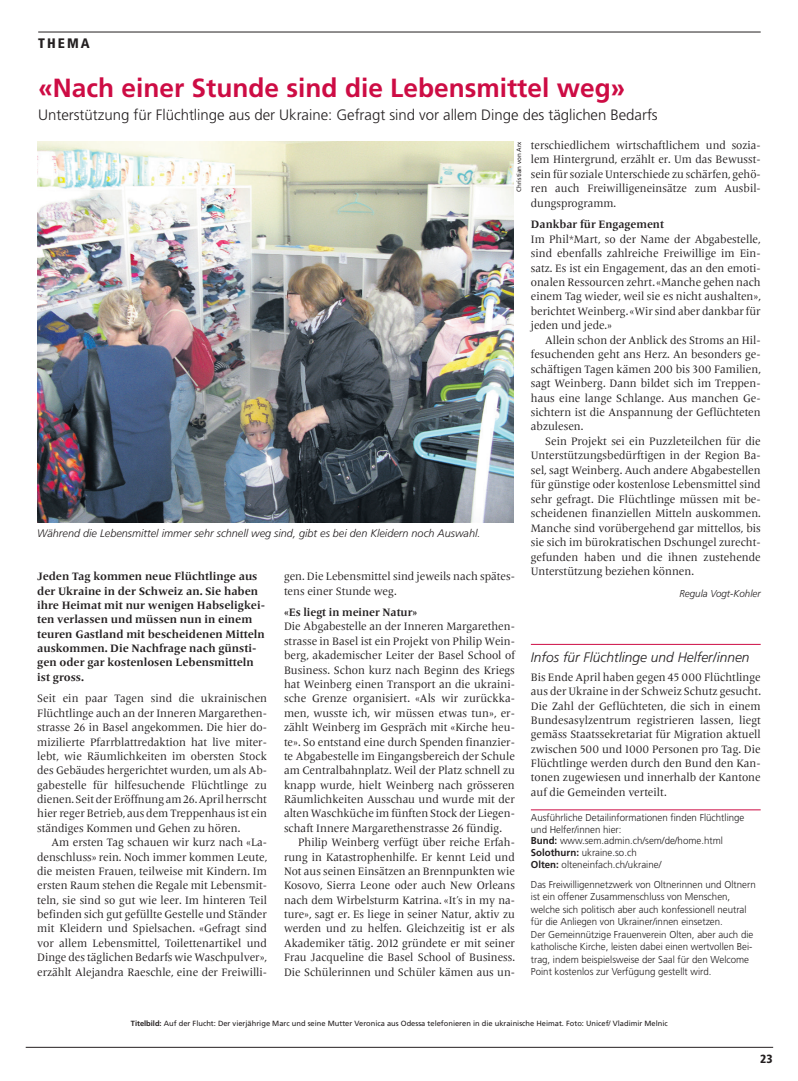
<style>
.page{position:relative;width:798px;height:1081px;background:#fff}
.page>*{position:absolute;margin:0;border:0;box-sizing:border-box;transform-origin:0 0}
.t1{font:700 26.25px "Frutiger";color:#cd0c44}
.t2{font:300 15px "Frutiger";letter-spacing:-.005em;color:#231f20}
.t3{font:italic 300 13.75px "Frutiger";color:#231f20}
.t4{font:900 condensed 13.75px "Frutiger";letter-spacing:.15em;color:#231f20}
.t5{font:900 condensed 11.88px "Frutiger";color:#231f20}
.t6{font:11.25px/14.4px "Frutiger Serif LT Pro";color:#231f20;text-align:justify}
.t7{font:11.25px/14.4px "Frutiger Serif LT Pro";color:#231f20;text-align:justify;scale:.96 1}
.t8{font:700 11.25px/14.4px "Frutiger Serif LT Pro";color:#231f20}
.t9{font:italic 300 10.88px "Frutiger";color:#231f20}
.t10{font:300 10px/12.5px "Frutiger";color:#231f20}
.t11{font:italic 300 10px "Frutiger";color:#231f20}
.t12{font:7.5px "Frutiger";color:#231f20}
.t13{font:6.25px "Frutiger";color:#231f20}
.s1{font-weight:700}
</style>
<div class="page">
<hr style="left:26px;top:1047px;width:746px;height:1px;background:#231f20">
<img style="left:37px;top:142px;width:476px;height:380px">
<hr style="left:38px;top:32px;width:722px;height:1px;background:#231f20">
<hr style="left:530px;top:644px;width:230px;height:1px;background:#cd0c44">
<hr style="left:530px;top:809px;width:230px;height:1px;background:#cd0c44">
<p class="t4" style="left:38px;top:35px;width:53px">THEMA</p>
<h1 class="t1" style="left:38px;top:72px;width:588px">«Nach einer Stunde sind die Lebensmittel weg»</h1>
<h2 class="t2" style="left:38px;top:106px;width:621px">Unterstützung für Flüchtlinge aus der Ukraine: Gefragt sind vor allem Dinge des täglichen Bedarfs</h2>
<p class="t13" style="left:515px;top:192px;width:52px;rotate:-90deg">Christian von Arx</p>
<p class="t7" style="left:530px;top:138px;width:241px">terschiedlichem wirtschaftlichem und sozia&shy;lem Hintergrund, erzählt er. Um das Bewusst&shy;sein für soziale Unterschiede zu schärfen, gehö&shy;ren auch Freiwilligeneinsätze zum Ausbil&shy;dungsprogramm.</p>
<p class="t8" style="left:530px;top:217px;width:135px">Dankbar für Engagement</p>
<p class="t6" style="left:530px;top:232px;width:231px">Im Phil*Mart, so der Name der Abgabestelle, sind ebenfalls zahlreiche Freiwillige im Ein&shy;satz. Es ist ein Engagement, das an den emoti&shy;onalen Ressourcen zehrt. «Manche gehen nach einem Tag wieder, weil sie es nicht aushalten», berichtet Weinberg. «Wir sind aber dankbar für jeden und jede.»</p>
<p class="t6" style="left:530px;top:333px;width:231px;text-indent:14px">Allein schon der Anblick des Stroms an Hil&shy;fesuchenden geht ans Herz. An besonders ge&shy;schäftigen Tagen kämen 200 bis 300 Familien, sagt Weinberg. Dann bildet sich im Treppen&shy;haus eine lange Schlange. Aus manchen Ge&shy;sichtern ist die Anspannung der Geflüchteten abzulesen.</p>
<p class="t6" style="left:530px;top:434px;width:231px;text-indent:14px">Sein Projekt sei ein Puzzleteilchen für die Unterstützungsbedürftigen in der Region Ba&shy;sel, sagt Weinberg. Auch andere Abgabestellen für günstige oder kostenlose Lebensmittel sind sehr gefragt. Die Flüchtlinge müssen mit be&shy;scheidenen finanziellen Mitteln auskommen.<br>Manche sind vorübergehend gar mittellos, bis sie sich im bürokratischen Dschungel zurecht&shy;gefunden haben und die ihnen zustehende Unterstützung beziehen können.</p>
<p class="t11" style="left:679px;top:587px;width:83px">Regula Vogt-Kohler</p>
<p class="t9" style="left:37px;top:527px;width:444px">Während die Lebensmittel immer sehr schnell weg sind, gibt es bei den Kleidern noch Auswahl.</p>
<p class="t8" style="left:37px;top:569px;width:229px">Jeden Tag kommen neue Flüchtlinge aus der Ukraine in der Schweiz an. Sie haben ihre Heimat mit nur wenigen Habseligkei&shy;ten verlassen und müssen nun in einem teuren Gastland mit bescheidenen Mitteln auskommen. Die Nachfrage nach günsti&shy;gen oder gar kostenlosen Lebensmitteln ist gross.</p>
<p class="t6" style="left:37px;top:691px;width:231px">Seit ein paar Tagen sind die ukrainischen Flüchtlinge auch an der Inneren Margarethen&shy;strasse 26 in Basel angekommen. Die hier do&shy;mizilierte Pfarrblattredaktion hat live miter&shy;lebt, wie Räumlichkeiten im obersten Stock des Gebäudes hergerichtet wurden, um als Ab&shy;gabestelle für hilfesuchende Flüchtlinge zu dienen. Seit der Eröffnung am 26. April herrscht hier reger Betrieb, aus dem Treppenhaus ist ein ständiges Kommen und Gehen zu hören.</p>
<p class="t6" style="left:37px;top:835px;width:231px;text-indent:14px">Am ersten Tag schauen wir kurz nach «La&shy;denschluss» rein. Noch immer kommen Leute, die meisten Frauen, teilweise mit Kindern. Im ersten Raum stehen die Regale mit Lebensmit&shy;teln, sie sind so gut wie leer. Im hinteren Teil befinden sich gut gefüllte Gestelle und Ständer mit Kleidern und Spielsachen. «Gefragt sind vor allem Lebensmittel, Toilettenartikel und Dinge des täglichen Bedarfs wie Waschpulver», erzählt Alejandra Raeschle, eine der Freiwilli-</p>
<p class="t6" style="left:284px;top:569px;width:232px">gen. Die Lebensmittel sind jeweils nach spätes&shy;tens einer Stunde weg.</p>
<p class="t8" style="left:284px;top:605px;width:135px">«Es liegt in meiner Natur»</p>
<p class="t6" style="left:284px;top:619px;width:232px">Die Abgabestelle an der Inneren Margarethen&shy;strasse in Basel ist ein Projekt von Philip Wein&shy;berg, akademischer Leiter der Basel School of Business. Schon kurz nach Beginn des Kriegs hat Weinberg einen Transport an die ukraini&shy;sche Grenze organisiert. «Als wir zurückka&shy;men, wusste ich, wir müssen etwas tun», er&shy;zählt Weinberg im Gespräch mit «Kirche heu&shy;te». So entstand eine durch Spenden finanzier&shy;te Abgabestelle im Eingangsbereich der Schule am Centralbahnplatz. Weil der Platz schnell zu knapp wurde, hielt Weinberg nach grösseren Räumlichkeiten Ausschau und wurde mit der alten Waschküche im fünften Stock der Liegen&shy;schaft Innere Margarethenstrasse 26 fündig.</p>
<p class="t7" style="left:284px;top:835px;width:242px;text-indent:14px">Philip Weinberg verfügt über reiche Erfah&shy;rung in Katastrophenhilfe. Er kennt Leid und Not aus seinen Einsätzen an Brennpunkten wie Kosovo, Sierra Leone oder auch New Orleans nach dem Wirbelsturm Katrina. «It’s in my na&shy;ture», sagt er. Es liege in seiner Natur, aktiv zu werden und zu helfen. Gleichzeitig ist er als Akademiker tätig. 2012 gründete er mit seiner Frau Jacqueline die Basel School of Business.<br>Die Schülerinnen und Schüler kämen aus un-</p>
<p class="t3" style="left:530px;top:650px;width:220px">Infos für Flüchtlinge und Helfer/innen</p>
<p class="t6" style="left:530px;top:670px;width:231px">Bis Ende April haben gegen 45 000 Flüchtlinge aus der Ukraine in der Schweiz Schutz gesucht.<br>Die Zahl der Geflüchteten, die sich in einem Bundesasylzentrum registrieren lassen, liegt gemäss Staatssekretariat für Migration aktuell zwischen 500 und 1000 Personen pro Tag. Die Flüchtlinge werden durch den Bund den Kan&shy;tonen zugewiesen und innerhalb der Kantone auf die Gemeinden verteilt.</p>
<p class="t10" style="left:530px;top:811px;width:215px;line-height:11.9px">Ausführliche Detailinformationen finden Flüchtlinge und Helfer/innen hier:<br><span class="s1">Bund:</span> www.sem.admin.ch/sem/de/home.html <span class="s1">Solothurn:</span> ukraine.so.ch<br><span class="s1">Olten:</span> olteneinfach.ch/ukraine/</p>
<p class="t10" style="left:530px;top:878px;width:226px">Das Freiwilligennetzwerk von Oltnerinnen und Oltnern ist ein offener Zusammenschluss von Menschen, welche sich politisch aber auch konfessionell neutral für die Anliegen von Ukrainer/innen einsetzen.<br>Der Gemeinnützige Frauenverein Olten, aber auch die katholische Kirche, leisten dabei einen wertvollen Bei&shy;trag, indem beispielsweise der Saal für den Welcome Point kostenlos zur Verfügung gestellt wird.</p>
<p class="t12" style="left:131px;top:1019px;width:538px"><span class="s1">Titelbild:</span> Auf der Flucht: Der vierjährige Marc und seine Mutter Veronica aus Odessa telefonieren in die ukrainische Heimat. Foto: Unicef/ Vladimir Melnic</p>
<p class="t5" style="left:747px;top:1051px;width:27px">2323</p>
</div>
